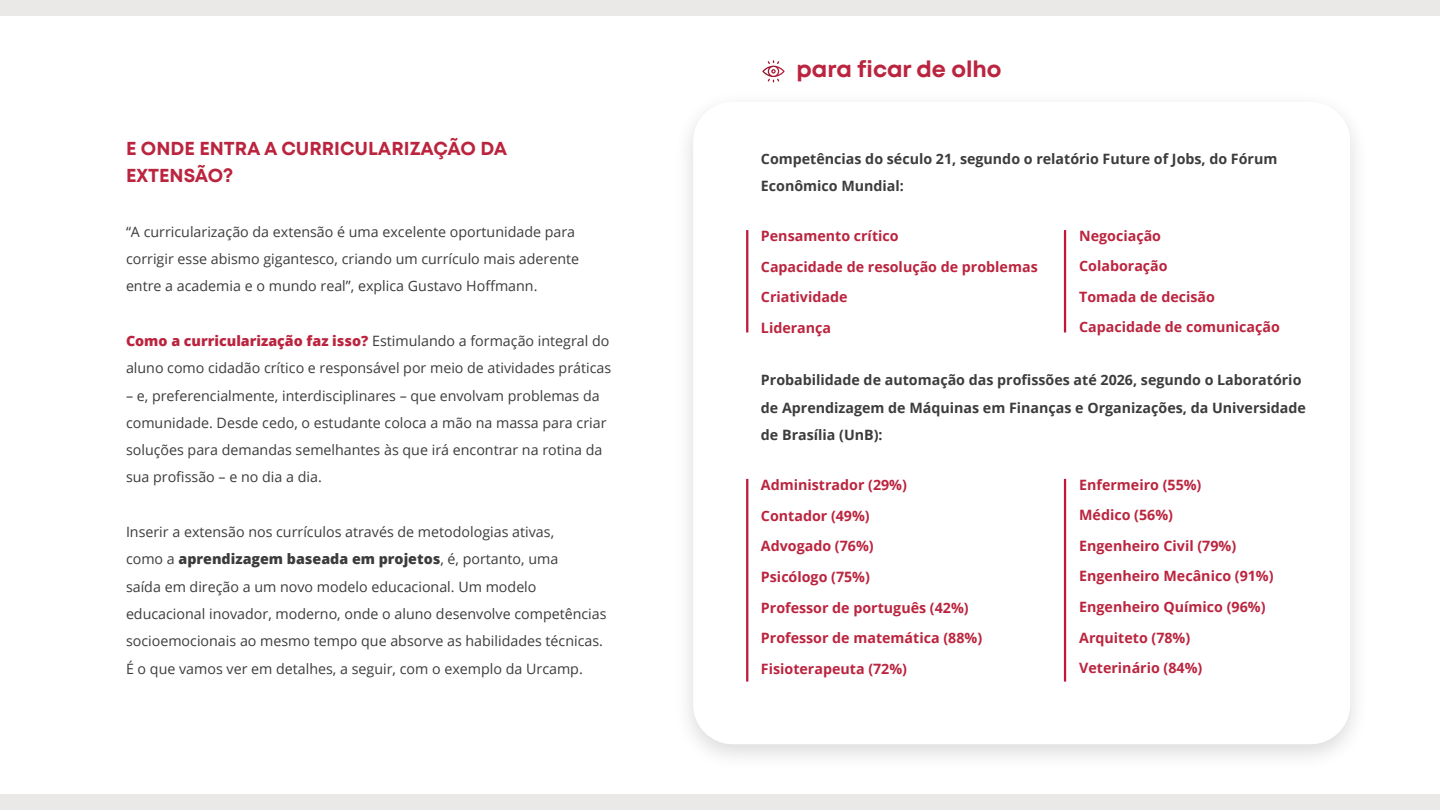
<style>
.page{position:relative;width:1440px;height:810px;background:#fff}
.page>*{position:absolute;margin:0;border:0;box-sizing:border-box;transform-origin:0 0}
.t1{font:700 22.5px "Mont";color:#bb243e}
.t2{font:700 18.75px/27.3px "Mont";color:#bb243e}
.t3{font:14.25px/27.3px "Open Sans";color:#3d3c3c}
.t4{font:700 14.25px/30.6px "Open Sans";color:#bb243e}
.t5{font:700 14.25px/27.3px "Open Sans";color:#3d3c3c}
.s1{font-weight:800;color:#bb243e}
.s2{font-weight:800}
</style>
<div class="page">
<div style="left:673px;top:89px;width:697px;height:683px;background:#000;opacity:.15"></div>
<div style="left:693px;top:102px;width:657px;height:642px;background:#fff;border-radius:40px"></div>
<svg style="left:762px;top:60px;width:23px;height:22px"></svg>
<div style="left:0;top:0;width:1440px;height:16px;background:#eae9e8"></div>
<div style="left:0;top:794px;width:1440px;height:16px;background:#eae9e8"></div>
<p class="t2" style="left:126px;top:135px;width:383px">E ONDE ENTRA A CURRICULARIZAÇÃO DA<br>EXTENSÃO?</p>
<p class="t3" style="left:126px;top:218px;width:455px">“A curricularização da extensão é uma excelente oportunidade para corrigir esse abismo gigantesco, criando um currículo mais aderente</p>
<p class="t3" style="left:126px;top:272px;width:413px">entre a academia e o mundo real”, explica Gustavo Hoffmann.</p>
<p class="t3" style="left:126px;top:327px;width:487px"><span class="s1">Como a curricularização faz isso?</span> Estimulando a formação integral do aluno como cidadão crítico e responsável por meio de atividades práticas</p>
<p class="t3" style="left:126px;top:381px;width:482px">– e, preferencialmente, interdisciplinares – que envolvam problemas da comunidade. Desde cedo, o estudante coloca a mão na massa para criar soluções para demandas semelhantes às que irá encontrar na rotina da sua profissão – e no dia a dia.</p>
<p class="t3" style="left:126px;top:518px;width:482px">Inserir a extensão nos currículos através de metodologias ativas,<br>como a <span class="s2">aprendizagem baseada em projetos</span>, é, portanto, uma<br>saída em direção a um novo modelo educacional. Um modelo educacional inovador, moderno, onde o aluno desenvolve competências socioemocionais ao mesmo tempo que absorve as habilidades técnicas.<br>É o que vamos ver em detalhes, a seguir, com o exemplo da Urcamp.</p>
<p class="t1" style="left:797px;top:54px;width:207px">para ficar de olho</p>
<p class="t5" style="left:761px;top:145px;width:518px">Competências do século 21, segundo o relatório Future of Jobs, do Fórum<br>Econômico Mundial:</p>
<p class="t4" style="left:761px;top:220px;width:139px">Pensamento crítico</p>
<p class="t4" style="left:761px;top:251px;width:278px">Capacidade de resolução de problemas</p>
<p class="t4" style="left:761px;top:281px;width:88px">Criatividade</p>
<p class="t4" style="left:761px;top:312px;width:72px">Liderança</p>
<p class="t4" style="left:1079px;top:220px;width:202px">Negociação<br>Colaboração<br>Tomada de decisão<br>Capacidade de comunicação</p>
<p class="t5" style="left:761px;top:366px;width:547px">Probabilidade de automação das profissões até 2026, segundo o Laboratório de Aprendizagem de Máquinas em Finanças e Organizações, da Universidade de Brasília (UnB):</p>
<p class="t4" style="left:761px;top:469px;width:148px">Administrador (29%)</p>
<p class="t4" style="left:761px;top:500px;width:110px">Contador (49%)</p>
<p class="t4" style="left:761px;top:531px;width:114px">Advogado (76%)</p>
<p class="t4" style="left:761px;top:561px;width:111px">Psicólogo (75%)</p>
<p class="t4" style="left:761px;top:592px;width:209px">Professor de português (42%)</p>
<p class="t4" style="left:761px;top:622px;width:223px">Professor de matemática (88%)</p>
<p class="t4" style="left:761px;top:653px;width:148px">Fisioterapeuta (72%)</p>
<p class="t4" style="left:1079px;top:469px;width:196px">Enfermeiro (55%)<br>Médico (56%)<br>Engenheiro Civil (79%)<br>Engenheiro Mecânico (91%)<br>Engenheiro Químico (96%)<br>Arquiteto (78%)<br>Veterinário (84%)</p>
</div>
